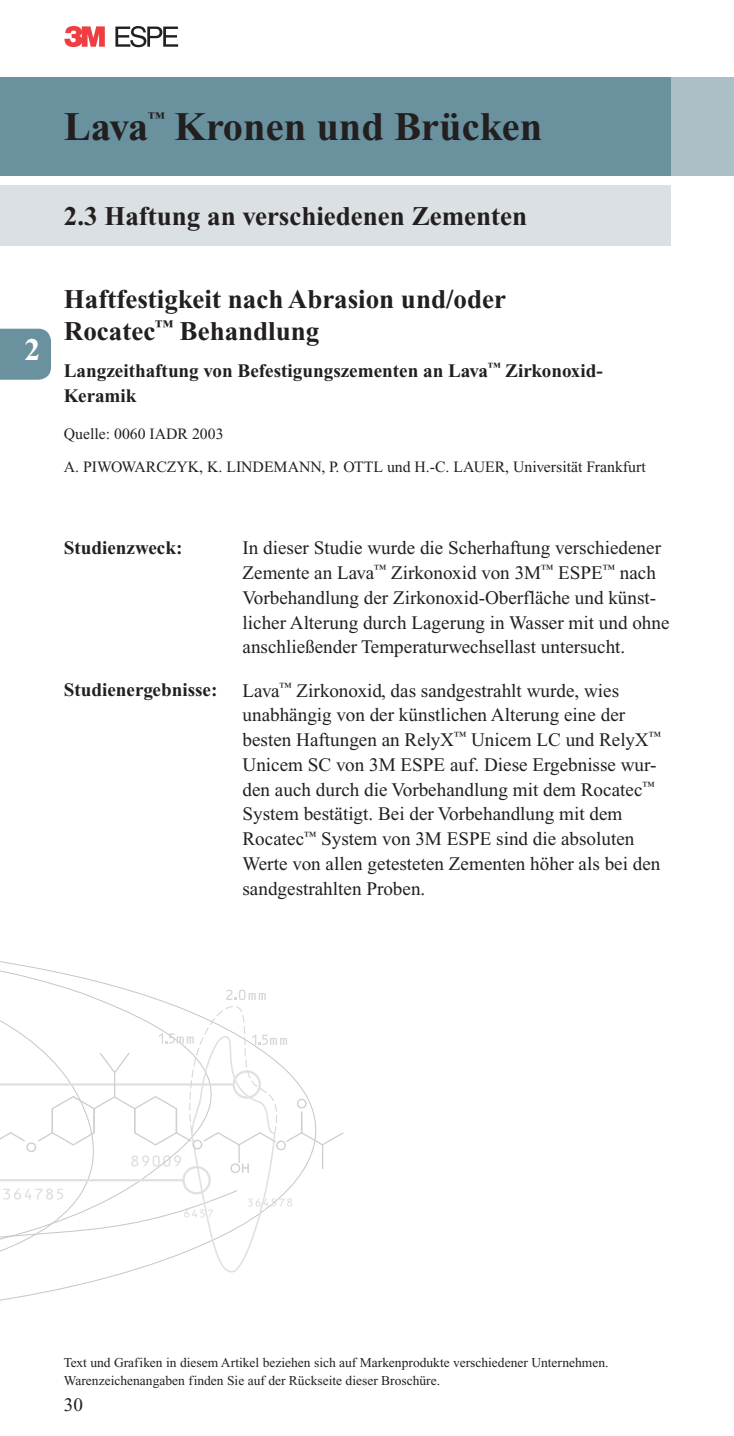
<style>
.page{position:relative;width:734px;height:1436px;background:#fff}
.page>*{position:absolute;margin:0;border:0;box-sizing:border-box;transform-origin:0 0}
.t1{font:700 40.5px "Times New Roman";color:#231f20}
.t2{font:700 31.5px "Times New Roman";color:#fff}
.t3{font:700 27px/31.5px "Times New Roman";color:#231f20}
.t4{font:19.12px/24.8px "Times New Roman";color:#231f20}
.t5{font:700 19.12px/24.8px "Times New Roman";color:#231f20}
.t6{font:700 15.97px "Times New Roman";color:#231f20}
.t7{font:15.75px/32.4px "Times New Roman";color:#231f20}
.t8{font:13.5px/18px "Times New Roman";color:#231f20}
</style>
<div class="page">
<div style="left:670px;top:77px;width:63px;height:98px;background:#acbec6"></div>
<div style="left:0;top:77px;width:670px;height:98px;background:#6a919e"></div>
<div style="left:0;top:185px;width:670px;height:61px;background:#dae0e3"></div>
<svg style="left:64px;top:26px;width:41px;height:21px"></svg>
<svg style="left:115px;top:26px;width:63px;height:21px"></svg>
<svg style="left:0;top:961px;width:233px;height:340px"></svg>
<svg style="left:0;top:989px;width:344px;height:283px"></svg>
<div style="left:0;top:328px;width:51px;height:51px;background:#6a919e"></div>
<h1 class="t1" style="left:64px;top:112px;width:86px">Lava</h1>
<p class="t6" style="left:148px;top:112px;width:18px">™</p>
<h1 class="t1" style="left:175px;top:112px;width:369px">Kronen und Brücken</h1>
<h2 class="t2" style="left:24px;top:338px;width:17px">2</h2>
<h3 class="t3" style="left:64px;top:203px;width:465px">2.3 Haftung an verschiedenen Zementen</h3>
<h3 class="t3" style="left:64px;top:286px;width:443px">Haftfestigkeit nach Abrasion und/oder<br>Rocatec<sup>™</sup> Behandlung</h3>
<p class="t5" style="left:64px;top:360px;width:540px">Langzeithaftung von Befestigungszementen an Lava<sup>™</sup> Zirkonoxid-<br>Keramik</p>
<p class="t7" style="left:64px;top:419px;width:583px">Quelle: 0060 IADR 2003<br>A. PIWOWARCZYK, K. LINDEMANN, P. OTTL und H.-C. LAUER, Universität Frankfurt</p>
<p class="t5" style="left:64px;top:537px;width:120px">Studienzweck:</p>
<p class="t4" style="left:242px;top:537px;width:428px">In dieser Studie wurde die Scherhaftung verschiedener Zemente an Lava<sup>™</sup> Zirkonoxid von 3M<sup>™</sup> ESPE<sup>™</sup> nach Vorbehandlung der Zirkonoxid-Oberfläche und künst&shy;licher Alterung durch Lagerung in Wasser mit und ohne anschließender Temperaturwechsellast untersucht.</p>
<p class="t5" style="left:64px;top:679px;width:155px">Studienergebnisse:</p>
<p class="t4" style="left:242px;top:679px;width:420px">Lava<sup>™</sup> Zirkonoxid, das sandgestrahlt wurde, wies unabhängig von der künstlichen Alterung eine der besten Haftungen an RelyX<sup>™</sup> Unicem LC und RelyX<sup>™ </sup>Unicem SC von 3M ESPE auf. Diese Ergebnisse wur&shy;den auch durch die Vorbehandlung mit dem Rocatec<sup>™ </sup>System bestätigt. Bei der Vorbehandlung mit dem Rocatec<sup>™</sup> System von 3M ESPE sind die absoluten Werte von allen getesteten Zementen höher als bei den sandgestrahlten Proben.</p>
<p class="t8" style="left:64px;top:1354px;width:546px">Text und Grafiken in diesem Artikel beziehen sich auf Markenprodukte verschiedener Unternehmen.<br>Warenzeichenangaben finden Sie auf der Rückseite dieser Broschüre.</p>
<p class="t4" style="left:64px;top:1393px;width:21px">30</p>
</div>
